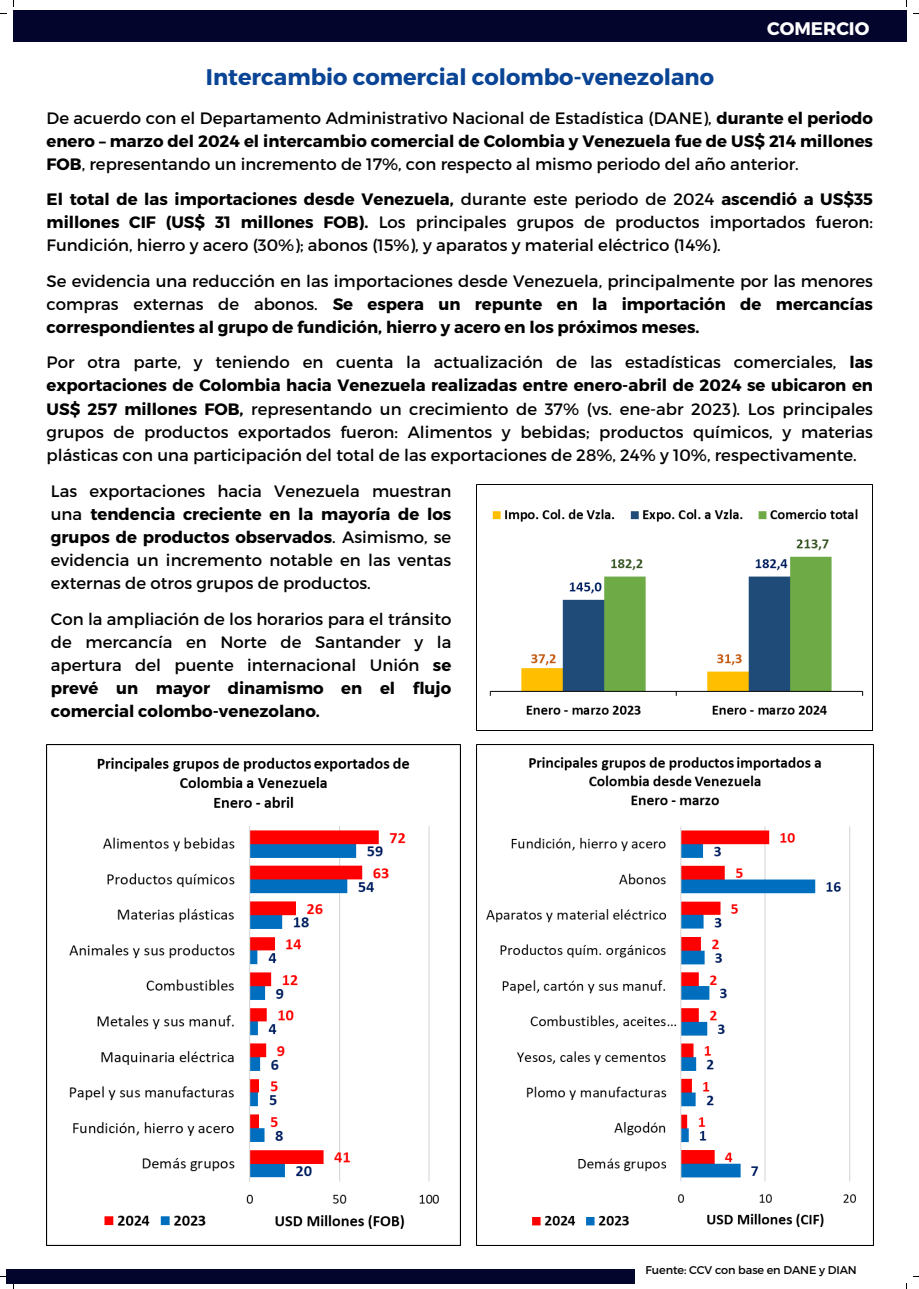
<style>
.page{position:relative;width:919px;height:1289px;background:#fff}
.page>*{position:absolute;margin:0;border:0;box-sizing:border-box;transform-origin:0 0}
.t1{font:700 22.5px "Montserrat";color:#0a4495}
.t2{font:700 18.15px "Montserrat";color:#fff}
.t3{font:16.5px/23.1px "Montserrat";color:#000;text-align:justify}
.t4{font:700 16.5px/23.1px "Montserrat";color:#000;text-align:justify}
.t5{font:11.25px "Montserrat";letter-spacing:-.01em;color:#000}
.s1{font-weight:700}
.s2{font-weight:400}
</style>
<div class="page">
<div style="left:6px;top:1269px;width:628px;height:13px;background:#03052d"></div>
<img style="left:476px;top:484px;width:396px;height:246px">
<img style="left:46px;top:744px;width:414px;height:501px">
<div style="left:13px;top:11px;width:893px;height:31px;background:#03052d"></div>
<img style="left:476px;top:744px;width:396px;height:501px">
<p class="t2" style="left:767px;top:17px;width:104px">COMERCIO</p>
<h1 class="t1" style="left:206px;top:63px;width:509px">Intercambio comercial colombo-venezolano</h1>
<p class="t3" style="left:47px;top:105px;width:827px">De acuerdo con el Departamento Administrativo Nacional de Estadística (DANE), <span class="s1">durante el periodo enero – marzo del 2024 el intercambio comercial de Colombia y Venezuela fue de US$ 214 millones FOB</span>, representando un incremento de 17%, con respecto al mismo periodo del año anterior.</p>
<p class="t3" style="left:47px;top:187px;width:827px"><span class="s1">El total de las importaciones desde Venezuela,</span> durante este periodo de 2024 <span class="s1">ascendió a US$35 millones CIF (US$ 31 millones FOB).</span> Los principales grupos de productos importados fueron:<br>Fundición, hierro y acero (30%); abonos (15%), y aparatos y material eléctrico (14%).</p>
<p class="t4" style="left:47px;top:268px;width:827px"><span class="s2">Se evidencia una reducción en las importaciones desde Venezuela, principalmente por las menores compras externas de abonos.</span> Se espera un repunte en la importación de mercancías correspondientes al grupo de fundición, hierro y acero en los próximos meses.</p>
<p class="t3" style="left:47px;top:350px;width:827px">Por otra parte, y teniendo en cuenta la actualización de las estadísticas comerciales, <span class="s1">las exportaciones de Colombia hacia Venezuela realizadas entre enero-abril de 2024 se ubicaron en US$ 257 millones FOB,</span> representando un crecimiento de 37% (vs. ene-abr 2023). Los principales grupos de productos exportados fueron: Alimentos y bebidas; productos químicos, y materias plásticas con una participación del total de las exportaciones de 28%, 24% y 10%, respectivamente.</p>
<p class="t3" style="left:51px;top:478px;width:402px">Las exportaciones hacia Venezuela muestran una <span class="s1">tendencia creciente en la mayoría de los grupos de productos observados</span>. Asimismo, se evidencia un incremento notable en las ventas externas de otros grupos de productos.</p>
<p class="t3" style="left:51px;top:606px;width:402px">Con la ampliación de los horarios para el tránsito de mercancía en Norte de Santander y la apertura del puente internacional Unión <span class="s1">se prevé un mayor dinamismo en el flujo comercial colombo-venezolano.</span></p>
<p class="t5" style="left:645px;top:1262px;width:213px">Fuente: CCV con base en DANE y DIAN</p>
</div>
